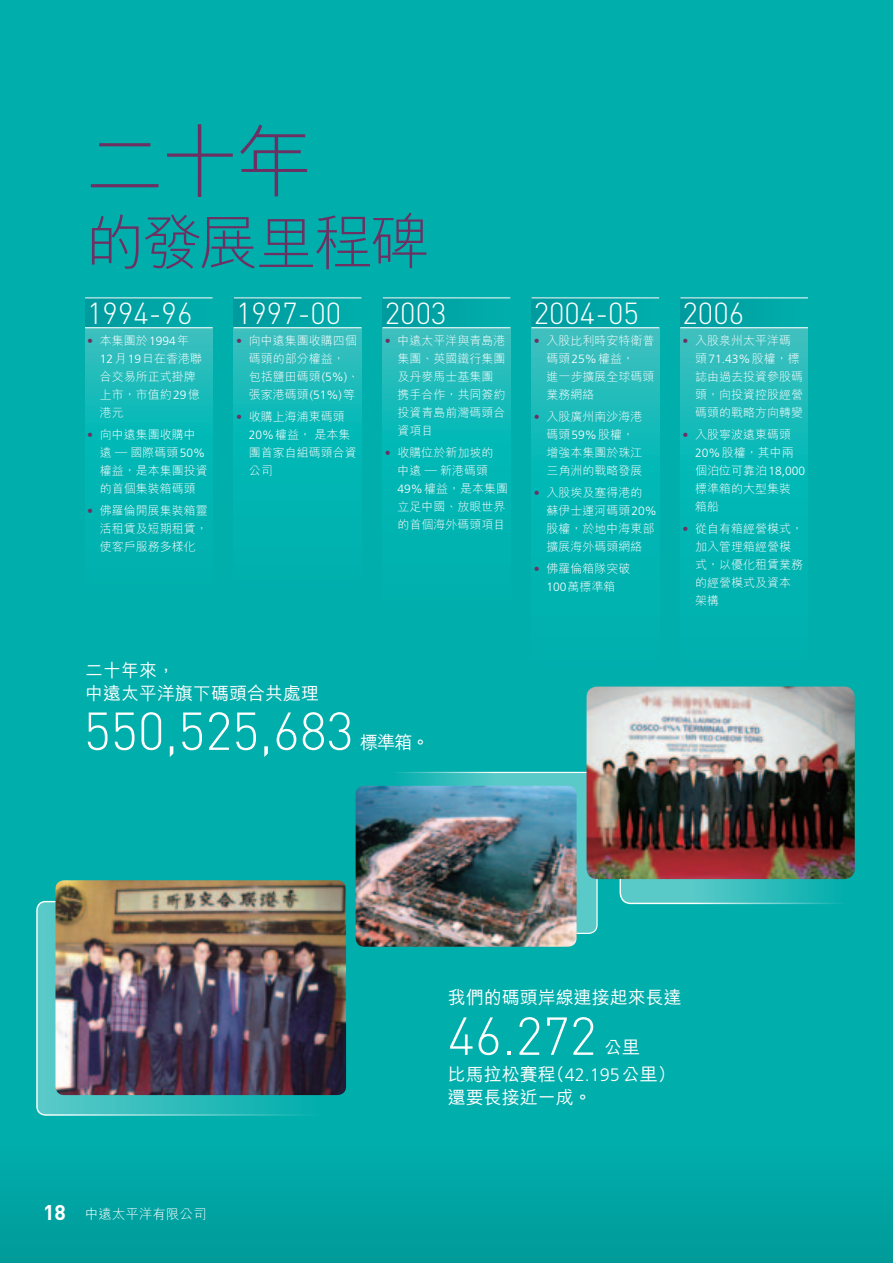
<style>
.page{position:relative;width:893px;height:1263px;background:#00aeac}
.page>*{position:absolute;margin:0;border:0;box-sizing:border-box;transform-origin:0 0}
.t1{font:300 78.75px "M Hei HK";color:#6d3062}
.t2{font:300 60px "M Hei HK";letter-spacing:-.05em;color:#6d3062}
.t3{font:300 52.5px "DIN";color:#fff}
.t4{font:300 30px "DIN";color:#fff}
.t5{font:500 18px/22.5px "M Hei HK";color:#fff}
.t6{font:300 13.5px "M Hei HK";color:#fff}
.t7{font:300 12px/18px "M Hei HK";color:#fff}
.t8{font:300 12px "Frutiger";color:#fff}
.s1{font-family:"Frutiger";color:#6d3062}
.s2{font-family:"Frutiger"}
.s3{font-family:"M Hei HK"}
.s4{font-family:"DIN";font-weight:700;font-size:21px}
.s5{font-family:"Frutiger";font-weight:300}
</style>
<div class="page">
<svg style="left:376px;top:772px;width:221px;height:161px;background:#4fc5c3"></svg>
<img style="left:356px;top:786px;width:221px;height:161px">
<svg style="left:620px;top:879px;width:224px;height:25px;background:#41c1c0"></svg>
<img style="left:587px;top:686px;width:268px;height:193px">
<svg style="left:37px;top:901px;width:417px;height:214px"></svg>
<div style="left:36px;top:901px;width:419px;height:215px;border:1px solid #fff;border-radius:9px"></div>
<img style="left:55px;top:880px;width:291px;height:215px">
<div style="left:85px;top:298px;width:128px;height:30px;background:#00a4a5"></div>
<svg style="left:85px;top:328px;width:128px;height:112px"></svg>
<hr style="left:85px;top:298px;width:128px;height:1px;background:#fff">
<hr style="left:85px;top:327px;width:128px;height:1px;background:#fff">
<div style="left:234px;top:298px;width:127px;height:30px;background:#00a5a5"></div>
<svg style="left:234px;top:328px;width:127px;height:110px"></svg>
<hr style="left:234px;top:298px;width:127px;height:1px;background:#fff">
<hr style="left:234px;top:327px;width:127px;height:1px;background:#fff">
<div style="left:383px;top:298px;width:127px;height:30px;background:#00a5a5"></div>
<svg style="left:383px;top:328px;width:127px;height:120px"></svg>
<hr style="left:383px;top:298px;width:127px;height:1px;background:#fff">
<hr style="left:383px;top:327px;width:127px;height:1px;background:#fff">
<div style="left:531px;top:298px;width:128px;height:30px;background:#00a4a5"></div>
<svg style="left:531px;top:328px;width:128px;height:149px"></svg>
<hr style="left:531px;top:298px;width:128px;height:1px;background:#fff">
<hr style="left:531px;top:327px;width:128px;height:1px;background:#fff">
<div style="left:680px;top:298px;width:128px;height:30px;background:#00a4a5"></div>
<svg style="left:680px;top:328px;width:128px;height:149px"></svg>
<hr style="left:680px;top:298px;width:128px;height:1px;background:#fff">
<hr style="left:680px;top:327px;width:128px;height:1px;background:#fff">
<h1 class="t1" style="left:85px;top:107px;width:230px">二十年</h1>
<h2 class="t2" style="left:85px;top:200px;width:347px">的發展里程碑</h2>
<h3 class="t4" style="left:87px;top:294px;width:107px">1994-96</h3>
<p class="t7" style="left:100px;top:331px;width:104px;text-indent:-13px"><span class="s1">•</span> 本集團於<span class="s2">1994</span>年<br><span class="s2">12</span>月<span class="s2">19</span>日在香港聯合交易所正式掛牌上市，市值約<span class="s2">29</span>億港元</p>
<p class="t7" style="left:100px;top:425px;width:109px;text-indent:-13px"><span class="s1">•</span> 向中遠集團收購中遠 — 國際碼頭<span class="s2">50%</span>權益，是本集團投資的首個集裝箱碼頭</p>
<p class="t7" style="left:100px;top:501px;width:109px;text-align:justify;text-indent:-13px"><span class="s1">•</span> 佛羅倫開展集裝箱靈活租賃及短期租賃，使客戶服務多樣化</p>
<h3 class="t4" style="left:236px;top:294px;width:107px">1997-00</h3>
<p class="t7" style="left:249px;top:331px;width:112px;text-indent:-13px"><span class="s1">•</span> 向中遠集團收購四個碼頭的部分權益，包括鹽田碼頭<span class="s2">(5%)</span>、張家港碼頭<span class="s2">(51%)</span>等</p>
<p class="t7" style="left:249px;top:407px;width:109px;text-indent:-13px"><span class="s1">•</span> 收購上海浦東碼頭<br><span class="s2">20%</span>權益，是本集團首家自組碼頭合資公司</p>
<h3 class="t4" style="left:385px;top:294px;width:63px">2003</h3>
<p class="t7" style="left:398px;top:331px;width:109px;text-indent:-13px"><span class="s1">•</span> 中遠太平洋與青島港集團、英國鐵行集團及丹麥馬士基集團携手合作，共同簽約投資青島前灣碼頭合資項目</p>
<p class="t7" style="left:398px;top:443px;width:112px;text-indent:-13px"><span class="s1">•</span> 收購位於新加坡的中遠 — 新港碼頭<br><span class="s2">49%</span>權益，是本集團立足中國、放眼世界的首個海外碼頭項目</p>
<h3 class="t5" style="left:85px;top:658px;width:235px">二十年來，<br>中遠太平洋旗下碼頭合共處理</h3>
<h3 class="t3" style="left:84px;top:699px;width:271px">550,525,683</h3>
<h3 class="t5" style="left:360px;top:729px;width:71px">標準箱。</h3>
<h3 class="t4" style="left:534px;top:294px;width:107px">2004-05</h3>
<p class="t7" style="left:546px;top:331px;width:109px;text-indent:-13px"><span class="s1">•</span> 入股比利時安特衛普碼頭<span class="s2">25%</span>權益，<br>進一步擴展全球碼頭業務網絡</p>
<p class="t7" style="left:546px;top:407px;width:97px;text-indent:-13px"><span class="s1">•</span> 入股廣州南沙海港碼頭<span class="s2">59%</span>股權，增強本集團於珠江三角洲的戰略發展</p>
<p class="t7" style="left:546px;top:483px;width:112px;text-indent:-13px"><span class="s1">•</span> 入股埃及塞得港的蘇伊士運河碼頭<span class="s2">20%</span>股權，於地中海東部擴展海外碼頭網絡</p>
<p class="t7" style="left:534px;top:559px;width:98px;text-align:center"><span class="s1">•</span> 佛羅倫箱隊突破<br><span class="s2">100</span>萬標準箱</p>
<h3 class="t4" style="left:682px;top:294px;width:63px">2006</h3>
<p class="t7" style="left:682px;top:331px;width:110px"><span class="s1">•</span> 入股泉州太平洋碼</p>
<p class="t8" style="left:695px;top:352px;width:106px"><span class="s3">頭</span>71.43%<span class="s3">股權，標</span></p>
<p class="t7" style="left:695px;top:367px;width:109px;text-align:justify">誌由過去投資參股碼頭，向投資控股經營碼頭的戰略方向轉變</p>
<p class="t7" style="left:695px;top:425px;width:111px;text-indent:-13px"><span class="s1">•</span> 入股寧波遠東碼頭<br><span class="s2">20%</span>股權，其中兩個泊位可靠泊<span class="s2">18,000</span>標準箱的大型集裝箱船</p>
<p class="t7" style="left:695px;top:519px;width:109px;text-indent:-13px"><span class="s1">•</span> 從自有箱經營模式，加入管理箱經營模式，以優化租賃業務的經營模式及資本架構</p>
<h3 class="t5" style="left:448px;top:984px;width:235px">我們的碼頭岸線連接起來長達</h3>
<h3 class="t3" style="left:448px;top:1004px;width:150px">46.272</h3>
<h3 class="t5" style="left:604px;top:1035px;width:37px">公里</h3>
<p class="t6" style="left:43px;top:1205px;width:165px"><span class="s4">18</span> 中遠太平洋有限公司</p>
<h3 class="t5" style="left:448px;top:1062px;width:229px">比馬拉松賽程（<span class="s5">42.195</span>公里）還要長接近一成。</h3>
</div>
